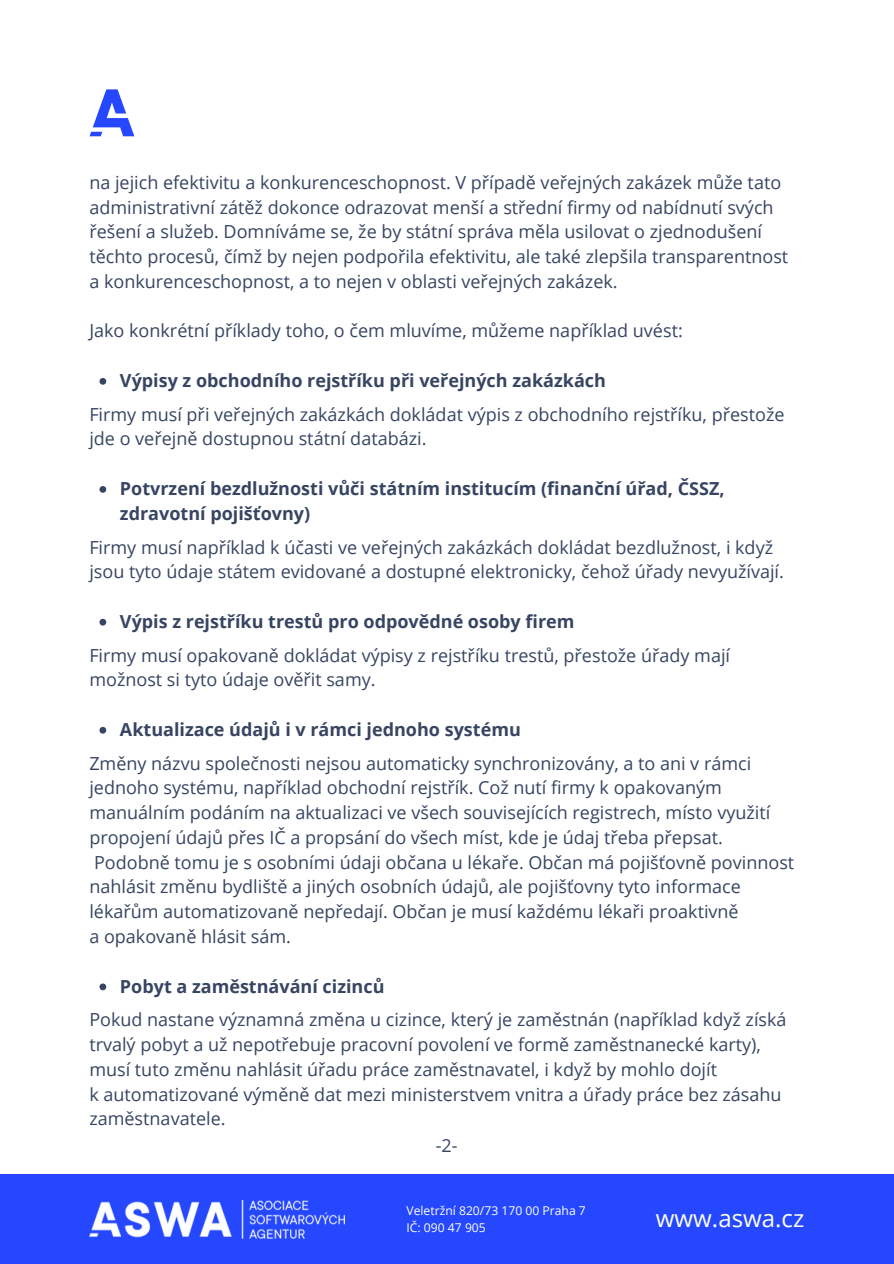
<style>
.page{position:relative;width:894px;height:1264px;background:#fff}
.page>*{position:absolute;margin:0;border:0;box-sizing:border-box;transform-origin:0 0}
.t1{font:24px "Open Sans";color:#fff}
.t2{font:18px/24.8px "Open Sans";color:#374562}
.t3{font:700 18px/24.8px "Open Sans";color:#374562}
.t4{font:12.15px "Open Sans";color:#fff}
</style>
<div class="page">
<div style="left:0;top:1174px;width:893px;height:89px;background:#2548ff"></div>
<svg style="left:89px;top:89px;width:45px;height:47px"></svg>
<img style="left:89px;top:1200px;width:256px;height:38px">
<svg style="left:99px;top:378px;width:7px;height:7px"></svg>
<svg style="left:99px;top:486px;width:7px;height:7px"></svg>
<svg style="left:99px;top:619px;width:7px;height:6px"></svg>
<svg style="left:99px;top:727px;width:7px;height:6px"></svg>
<svg style="left:99px;top:983px;width:7px;height:7px"></svg>
<h2 class="t2" style="left:89px;top:169px;width:700px">na jejich efektivitu a konkurenceschopnost. V případě veřejných zakázek může tato administrativní zátěž dokonce odrazovat menší a střední firmy od nabídnutí svých řešení a služeb. Domníváme se, že by státní správa měla usilovat o zjednodušení těchto procesů, čímž by nejen podpořila efektivitu, ale také zlepšila transparentnost a konkurenceschopnost, a to nejen v oblasti veřejných zakázek.</h2>
<h2 class="t2" style="left:89px;top:318px;width:594px">Jako konkrétní příklady toho, o čem mluvíme, můžeme například uvést:</h2>
<p class="t3" style="left:120px;top:367px;width:487px">Výpisy z obchodního rejstříku při veřejných zakázkách</p>
<h2 class="t2" style="left:89px;top:401px;width:696px">Firmy musí při veřejných zakázkách dokládat výpis z obchodního rejstříku, přestože jde o veřejně dostupnou státní databázi.</h2>
<p class="t3" style="left:120px;top:475px;width:606px">Potvrzení bezdlužnosti vůči státním institucím (finanční úřad, ČSSZ, zdravotní pojišťovny)</p>
<h2 class="t2" style="left:89px;top:534px;width:696px">Firmy musí například k účasti ve veřejných zakázkách dokládat bezdlužnost, i když jsou tyto údaje státem evidované a dostupné elektronicky, čehož úřady nevyužívají.</h2>
<p class="t3" style="left:120px;top:608px;width:456px">Výpis z rejstříku trestů pro odpovědné osoby firem</p>
<h2 class="t2" style="left:89px;top:642px;width:642px">Firmy musí opakovaně dokládat výpisy z rejstříku trestů, přestože úřady mají možnost si tyto údaje ověřit samy.</h2>
<p class="t3" style="left:120px;top:716px;width:402px">Aktualizace údajů i v rámci jednoho systému</p>
<h2 class="t2" style="left:89px;top:750px;width:706px">Změny názvu společnosti nejsou automaticky synchronizovány, a to ani v rámci jednoho systému, například obchodní rejstřík. Což nutí firmy k opakovaným manuálním podáním na aktualizaci ve všech souvisejících registrech, místo využití propojení údajů přes IČ a propsání do všech míst, kde je údaj třeba přepsat.<br>Podobně tomu je s osobními údaji občana u lékaře. Občan má pojišťovně povinnost nahlásit změnu bydliště a jiných osobních údajů, ale pojišťovny tyto informace lékařům automatizovaně nepředají. Občan je musí každému lékaři proaktivně<br>a opakovaně hlásit sám.</h2>
<p class="t3" style="left:120px;top:973px;width:266px">Pobyt a zaměstnávání cizinců</p>
<h2 class="t2" style="left:89px;top:1006px;width:698px">Pokud nastane významná změna u cizince, který je zaměstnán (například když získá trvalý pobyt a už nepotřebuje pracovní povolení ve formě zaměstnanecké karty), musí tuto změnu nahlásit úřadu práce zaměstnavatel, i když by mohlo dojít<br>k automatizované výměně dat mezi ministerstvem vnitra a úřady práce bez zásahu zaměstnavatele.</h2>
<p class="t2" style="left:436px;top:1132px;width:23px">-2-</p>
<h2 class="t4" style="left:406px;top:1201px;width:181px">Veletržní 820/73 170 00 Praha 7</h2>
<p class="t4" style="left:406px;top:1218px;width:81px">IČ: 090 47 905</p>
<p class="t1" style="left:655px;top:1201px;width:150px">www.aswa.cz</p>
</div>
